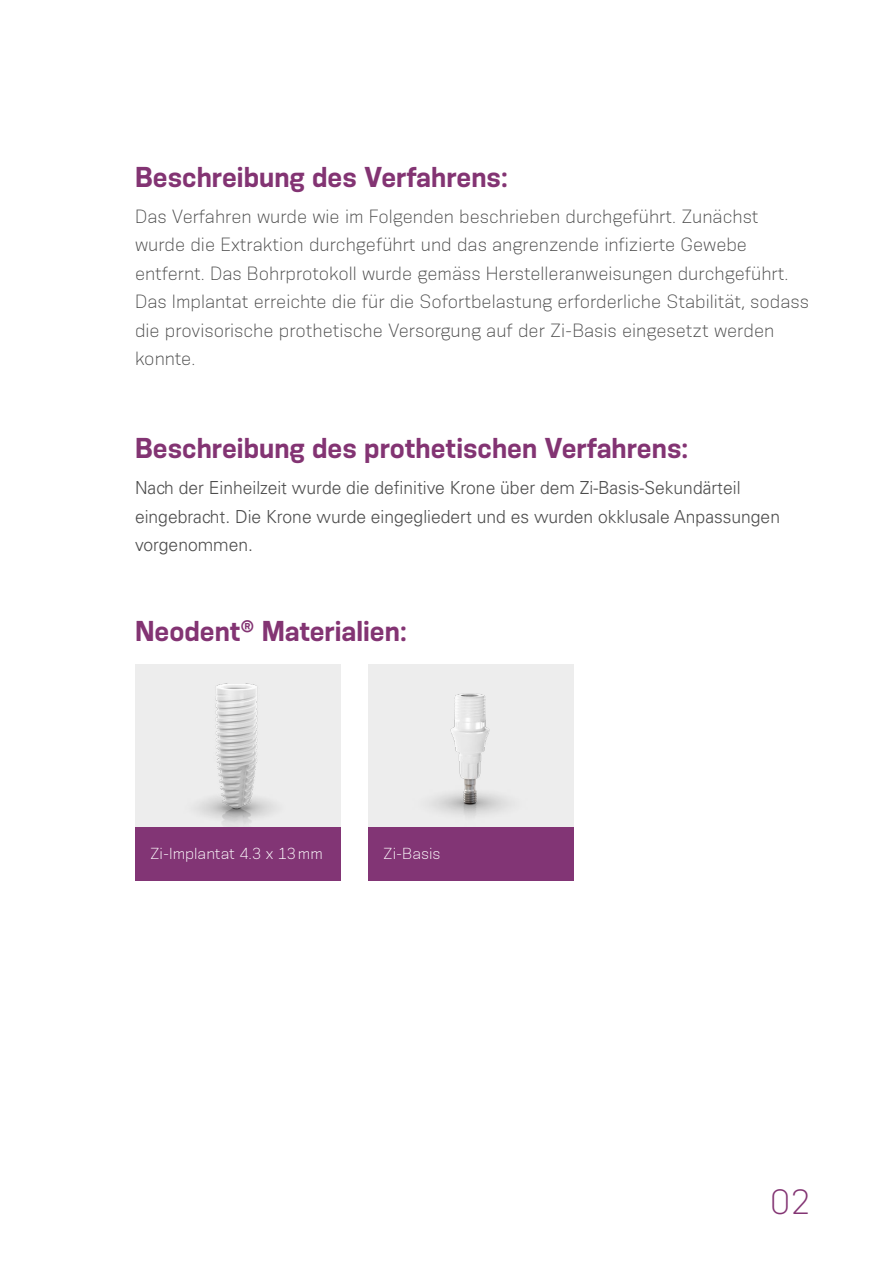
<style>
.page{position:relative;width:893px;height:1263px;background:#fff}
.page>*{position:absolute;margin:0;border:0;box-sizing:border-box;transform-origin:0 0}
.t1{font:300 33px "Konsens";color:#833473}
.t2{font:700 27px "Konsens";color:#833473}
.t3{font:300 18px/28.5px "Konsens";color:#4d4d4d}
.t4{font:300 18px/28.5px "Univers LT Std";color:#4d4d4d}
.t5{font:300 15px "Konsens";color:#fff}
</style>
<div class="page">
<div style="left:135px;top:826px;width:206px;height:54px;background:#823575"></div>
<div style="left:135px;top:664px;width:206px;height:162px;background:#ededed"></div>
<img style="left:197px;top:683px;width:77px;height:143px">
<div style="left:368px;top:826px;width:206px;height:54px;background:#823575"></div>
<div style="left:368px;top:664px;width:206px;height:162px;background:#ededed"></div>
<img style="left:432px;top:693px;width:76px;height:124px">
<h2 class="t2" style="left:135px;top:159px;width:374px">Beschreibung des Verfahrens:</h2>
<p class="t3" style="left:135px;top:201px;width:675px">Das Verfahren wurde wie im Folgenden beschrieben durchgeführt. Zunächst wurde die Extraktion durchgeführt und das angrenzende infizierte Gewebe entfernt. Das Bohrprotokoll wurde gemäss Herstelleranweisungen durchgeführt.<br>Das Implantat erreichte die für die Sofortbelastung erforderliche Stabilität, sodass die provisorische prothetische Versorgung auf der Zi-Basis eingesetzt werden konnte.</p>
<h2 class="t2" style="left:135px;top:431px;width:555px">Beschreibung des prothetischen Verfahrens:</h2>
<p class="t4" style="left:135px;top:474px;width:646px">Nach der Einheilzeit wurde die definitive Krone über dem Zi-Basis-Sekundärteil eingebracht. Die Krone wurde eingegliedert und es wurden okklusale Anpassungen vorgenommen.</p>
<h2 class="t2" style="left:135px;top:613px;width:273px">Neodent<sup>®</sup> Materialien:</h2>
<p class="t5" style="left:150px;top:844px;width:174px">Zi-Implantat 4.3 x 13mm</p>
<p class="t5" style="left:383px;top:844px;width:59px">Zi-Basis</p>
<h1 class="t1" style="left:770px;top:1182px;width:42px">02</h1>
</div>
